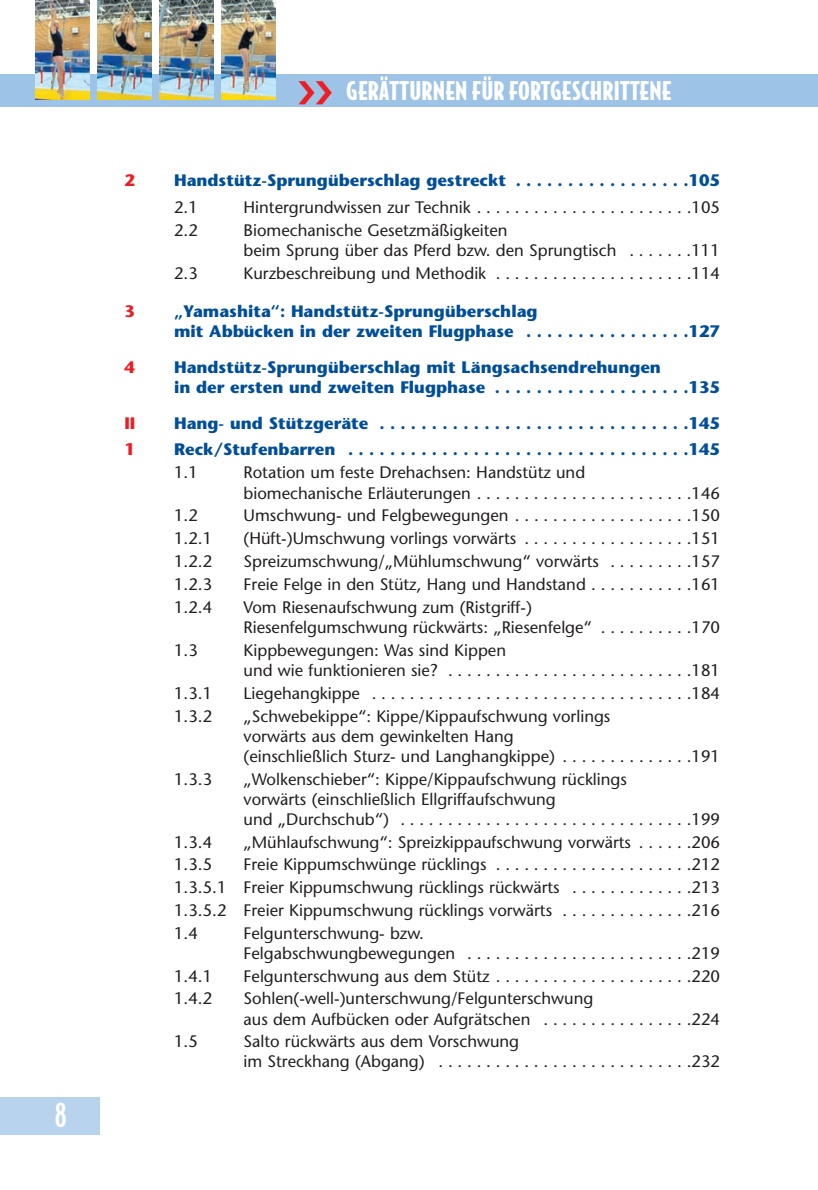
<style>
.page{position:relative;width:818px;height:1190px;background:#fff}
.page>*{position:absolute;margin:0;border:0;box-sizing:border-box;transform-origin:0 0}
.t1{font:500 31.5px "Bodega Sans";color:#fff}
.t2{font:900 24.5px "Bodega Sans";letter-spacing:.01em;color:#fff}
.t3{font:16.62px/20.1px "Stone Sans";color:#231f20}
.t4{font:700 16.62px/20.1px "Stone Sans";color:#014e99}
.t5{font:700 16.62px "Stone Sans";color:#ee1d23}
</style>
<div class="page">
<div style="left:0;top:75px;width:817px;height:32px;background:#9dc3e6"></div>
<img style="left:35px;top:0;width:55px;height:99px">
<img style="left:97px;top:0;width:55px;height:99px">
<img style="left:159px;top:0;width:55px;height:99px">
<img style="left:221px;top:0;width:55px;height:99px">
<div style="left:0;top:1096px;width:100px;height:38px;background:#b7d3ed"></div>
<h1 class="t1" style="left:55px;top:1102px;width:13px">8</h1>
<h2 class="t2" style="left:346px;top:81px;width:327px">GERÄTTURNEN FÜR FORTGESCHRITTENE</h2>
<p class="t5" style="left:124px;top:174px;width:12px">2</p>
<p class="t4" style="left:174px;top:172px;width:547px">Handstütz-Sprungüberschlag gestreckt . . . . . . . . . . . . . . . . .105</p>
<p class="t3" style="left:174px;top:199px;width:25px">2.1</p>
<p class="t3" style="left:243px;top:199px;width:478px">Hintergrundwissen zur Technik . . . . . . . . . . . . . . . . . . . . . . .105</p>
<p class="t3" style="left:174px;top:222px;width:25px">2.2</p>
<p class="t3" style="left:243px;top:222px;width:478px">Biomechanische Gesetzmäßigkeiten<br>beim Sprung über das Pferd bzw. den Sprungtisch . . . . . . .111</p>
<p class="t3" style="left:174px;top:265px;width:25px">2.3</p>
<p class="t3" style="left:243px;top:265px;width:478px">Kurzbeschreibung und Methodik . . . . . . . . . . . . . . . . . . . . .114</p>
<p class="t5" style="left:124px;top:304px;width:12px">3</p>
<p class="t4" style="left:174px;top:302px;width:547px">„Yamashita“: Handstütz-Sprungüberschlag<br>mit Abbücken in der zweiten Flugphase . . . . . . . . . . . . . . . .127</p>
<p class="t5" style="left:124px;top:360px;width:12px">4</p>
<p class="t4" style="left:174px;top:358px;width:547px">Handstütz-Sprungüberschlag mit Längsachsendrehungen<br>in der ersten und zweiten Flugphase . . . . . . . . . . . . . . . . . . .135</p>
<p class="t5" style="left:124px;top:416px;width:12px">II</p>
<p class="t4" style="left:174px;top:414px;width:547px">Hang- und Stützgeräte . . . . . . . . . . . . . . . . . . . . . . . . . . . . . .145</p>
<p class="t5" style="left:124px;top:442px;width:12px">1</p>
<p class="t4" style="left:174px;top:441px;width:547px">Reck/Stufenbarren . . . . . . . . . . . . . . . . . . . . . . . . . . . . . . . . .145</p>
<p class="t3" style="left:174px;top:464px;width:25px">1.1</p>
<p class="t3" style="left:243px;top:464px;width:478px">Rotation um feste Drehachsen: Handstütz und<br>biomechanische Erläuterungen . . . . . . . . . . . . . . . . . . . . . . .146</p>
<p class="t3" style="left:174px;top:507px;width:25px">1.2</p>
<p class="t3" style="left:243px;top:507px;width:478px">Umschwung- und Felgbewegungen . . . . . . . . . . . . . . . . . . .150</p>
<p class="t3" style="left:174px;top:530px;width:40px">1.2.1</p>
<p class="t3" style="left:243px;top:530px;width:478px">(Hüft-)Umschwung vorlings vorwärts . . . . . . . . . . . . . . . . . .151</p>
<p class="t3" style="left:174px;top:552px;width:40px">1.2.2</p>
<p class="t3" style="left:243px;top:552px;width:478px">Spreizumschwung/„Mühlumschwung“ vorwärts . . . . . . . . .157</p>
<p class="t3" style="left:174px;top:575px;width:40px">1.2.3</p>
<p class="t3" style="left:243px;top:575px;width:478px">Freie Felge in den Stütz, Hang und Handstand . . . . . . . . . . .161</p>
<p class="t3" style="left:174px;top:599px;width:40px">1.2.4</p>
<p class="t3" style="left:243px;top:599px;width:478px">Vom Riesenaufschwung zum (Ristgriff-)<br>Riesenfelgumschwung rückwärts: „Riesenfelge“ . . . . . . . . . .170</p>
<p class="t3" style="left:174px;top:642px;width:25px">1.3</p>
<p class="t3" style="left:243px;top:642px;width:478px">Kippbewegungen: Was sind Kippen<br>und wie funktionieren sie? . . . . . . . . . . . . . . . . . . . . . . . . . .181</p>
<p class="t3" style="left:174px;top:685px;width:40px">1.3.1</p>
<p class="t3" style="left:243px;top:685px;width:478px">Liegehangkippe . . . . . . . . . . . . . . . . . . . . . . . . . . . . . . . . . .184</p>
<p class="t3" style="left:174px;top:707px;width:40px">1.3.2</p>
<p class="t3" style="left:243px;top:707px;width:478px">„Schwebekippe“: Kippe/Kippaufschwung vorlings<br>vorwärts aus dem gewinkelten Hang<br>(einschließlich Sturz- und Langhangkippe) . . . . . . . . . . . . . .191</p>
<p class="t3" style="left:174px;top:770px;width:40px">1.3.3</p>
<p class="t3" style="left:243px;top:770px;width:478px">„Wolkenschieber“: Kippe/Kippaufschwung rücklings<br>vorwärts (einschließlich Ellgriffaufschwung<br>und „Durchschub“) . . . . . . . . . . . . . . . . . . . . . . . . . . . . . . .199</p>
<p class="t3" style="left:174px;top:833px;width:40px">1.3.4</p>
<p class="t3" style="left:243px;top:833px;width:478px">„Mühlaufschwung“: Spreizkippaufschwung vorwärts . . . . . .206</p>
<p class="t3" style="left:174px;top:856px;width:40px">1.3.5</p>
<p class="t3" style="left:174px;top:855px;width:547px;line-height:22.8px;text-align:justify;text-indent:69px">Freie Kippumschwünge rücklings . . . . . . . . . . . . . . . . . . . . .212<br>1.3.5.1 Freier Kippumschwung rücklings rückwärts . . . . . . . . . . . . .213<br>1.3.5.2 Freier Kippumschwung rücklings vorwärts . . . . . . . . . . . . . .216<br>1.4</p>
<p class="t3" style="left:243px;top:924px;width:478px">Felgunterschwung- bzw.<br>Felgabschwungbewegungen . . . . . . . . . . . . . . . . . . . . . . . .219</p>
<p class="t3" style="left:174px;top:967px;width:40px">1.4.1</p>
<p class="t3" style="left:243px;top:967px;width:478px">Felgunterschwung aus dem Stütz . . . . . . . . . . . . . . . . . . . . .220</p>
<p class="t3" style="left:174px;top:990px;width:40px">1.4.2</p>
<p class="t3" style="left:243px;top:990px;width:478px">Sohlen(-well-)unterschwung/Felgunterschwung<br>aus dem Aufbücken oder Aufgrätschen . . . . . . . . . . . . . . . .224</p>
<p class="t3" style="left:174px;top:1033px;width:25px">1.5</p>
<p class="t3" style="left:243px;top:1033px;width:478px">Salto rückwärts aus dem Vorschwung<br>im Streckhang (Abgang) . . . . . . . . . . . . . . . . . . . . . . . . . . .232</p>
</div>
